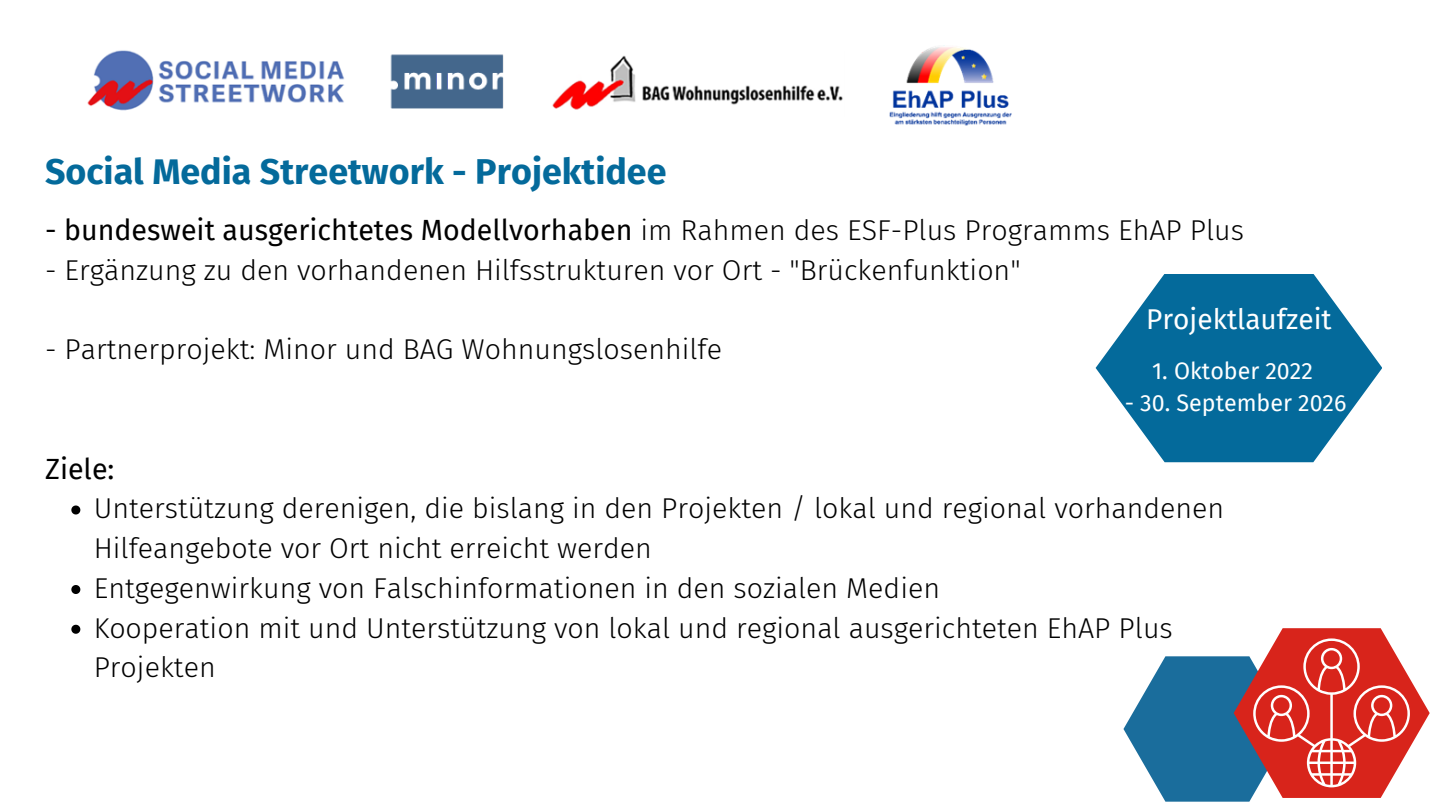
<style>
.page{position:relative;width:1440px;height:810px;background:#fff}
.page>*{position:absolute;margin:0;border:0;box-sizing:border-box;transform-origin:0 0}
.t1{font:700 35.8px "Fira Sans";color:#046a9b}
.t2{font:300 28.6px/39.8px "Fira Sans";color:#000}
.t3{font:28.6px "Fira Sans";color:#000}
.t4{font:28px "Fira Sans";color:#fff}
.t5{font:23.2px "Fira Sans";color:#fff}
.s1{font-weight:300}
</style>
<div class="page">
<svg style="left:71px;top:506px;width:9px;height:9px"></svg>
<svg style="left:71px;top:585px;width:9px;height:9px"></svg>
<svg style="left:71px;top:625px;width:9px;height:9px"></svg>
<svg style="left:1096px;top:274px;width:286px;height:188px;fill:#046a9b"></svg>
<img style="left:87px;top:45px;width:925px;height:81px">
<svg style="left:1123px;top:628px;width:307px;height:174px"></svg>
<p class="t1" style="left:45px;top:151px;width:623px">Social Media Streetwork - Projektidee</p>
<p class="t3" style="left:45px;top:213px;width:1201px">- bundesweit ausgerichtetes Modellvorhaben <span class="s1">im Rahmen des ESF-Plus Programms EhAP Plus</span></p>
<p class="t2" style="left:45px;top:250px;width:977px">- Ergänzung zu den vorhandenen Hilfsstrukturen vor Ort - "Brückenfunktion"</p>
<p class="t2" style="left:45px;top:330px;width:678px">- Partnerprojekt: Minor und BAG Wohnungslosenhilfe</p>
<p class="t3" style="left:45px;top:452px;width:71px">Ziele:</p>
<p class="t4" style="left:1146px;top:303px;width:187px">Projektlaufzeit</p>
<p class="t5" style="left:1152px;top:357px;width:162px">1. Oktober 2022</p>
<p class="t5" style="left:1125px;top:389px;width:223px">- 30. September 2026</p>
<p class="t2" style="left:94px;top:489px;width:1132px">Unterstützung derenigen, die bislang in den Projekten / lokal und regional vorhandenen Hilfeangebote vor Ort nicht erreicht werden<br>Entgegenwirkung von Falschinformationen in den sozialen Medien<br>Kooperation mit und Unterstützung von lokal und regional ausgerichteten EhAP Plus Projekten</p>
</div>
